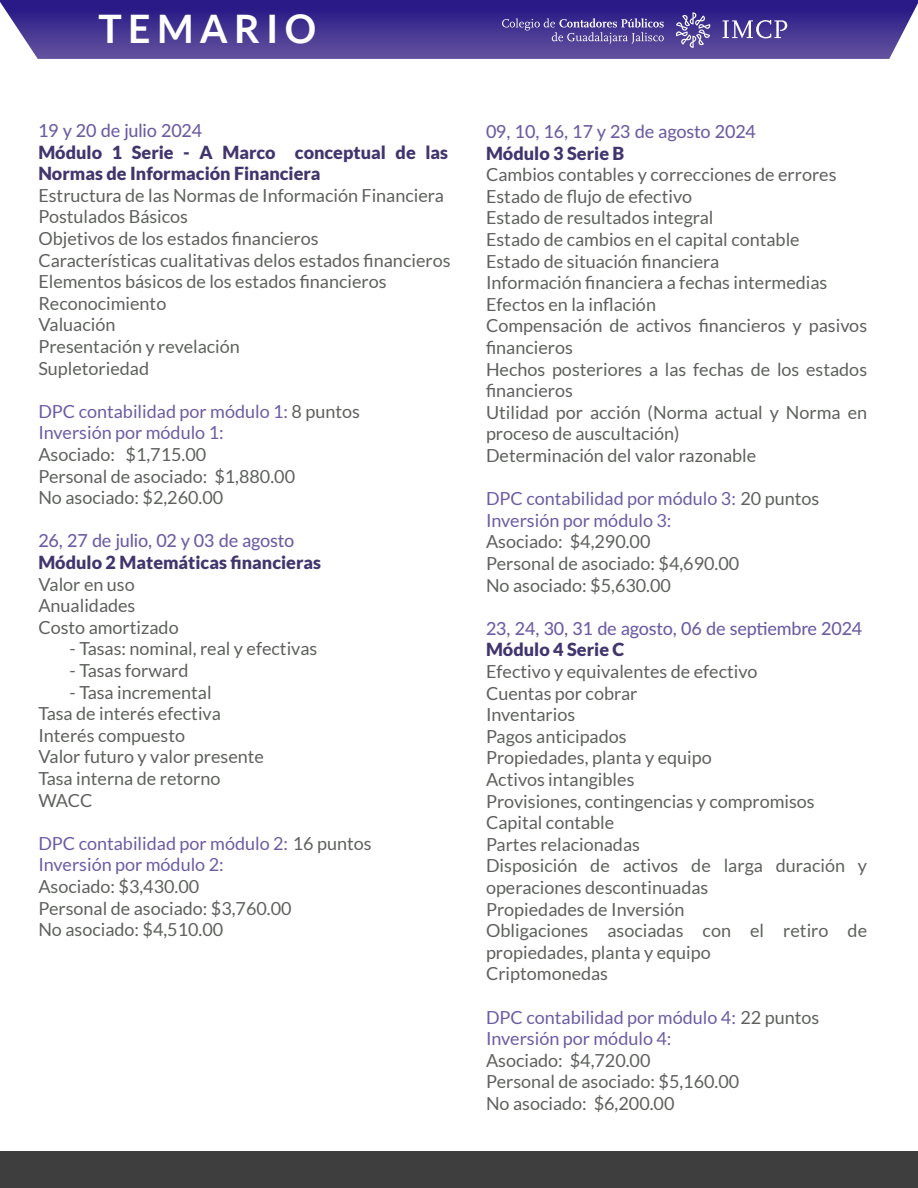
<style>
.page{position:relative;width:918px;height:1188px;background:#fff}
.page>*{position:absolute;margin:0;border:0;box-sizing:border-box;transform-origin:0 0}
.t1{font:700 39.3px "Lato";letter-spacing:.16em;color:#fff}
.t2{font:18px/21.6px "Lato";color:#5e615d}
.t3{font:18px/21.6px "Lato";color:#6d5ca3}
.t4{font:900 18px/21.6px "Lato";color:#42356e}
.t5{font:500 18px "Lato";letter-spacing:-.01em;color:#6d5ca3}
.s1{color:#5e615d}
</style>
<div class="page">
<div style="left:0;top:1152px;width:918px;height:36px;background:#3e3e3e"></div>
<svg style="left:0;top:0;width:918px;height:59px;background:#4a3b95"></svg>
<svg style="left:676px;top:12px;width:34px;height:36px"></svg>
<svg style="left:502px;top:18px;width:162px;height:26px;background:#6154a2"></svg>
<svg style="left:723px;top:20px;width:64px;height:18px"></svg>
<h1 class="t1" style="left:99px;top:6px;width:219px">TEMARIO</h1>
<p class="t5" style="left:38px;top:118px;width:166px">19 y 20 de julio 2024</p>
<p class="t4" style="left:38px;top:141px;width:411px">Módulo 1 Serie - A Marco conceptual de las<br>Normas de Información Financiera</p>
<p class="t2" style="left:38px;top:184px;width:414px">Estructura de las Normas de Información Financiera<br>Postulados Básicos<br>Objetivos de los estados financieros<br>Características cualitativas delos estados financieros<br>Elementos básicos de los estados financieros<br>Reconocimiento<br>Valuación<br>Presentación y revelación<br>Supletoriedad</p>
<p class="t3" style="left:38px;top:400px;width:323px">DPC contabilidad por módulo 1: <span class="s1">8 puntos<br></span>Inversión por módulo 1:</p>
<p class="t2" style="left:38px;top:444px;width:258px">Asociado: $1,715.00<br>Personal de asociado: $1,880.00<br>No asociado: $2,260.00</p>
<p class="t5" style="left:38px;top:528px;width:258px">26, 27 de julio, 02 y 03 de agosto</p>
<p class="t4" style="left:38px;top:551px;width:284px">Módulo 2 Matemáticas financieras</p>
<p class="t2" style="left:38px;top:573px;width:142px">Valor en uso<br>Anualidades<br>Costo amortizado</p>
<p class="t2" style="left:70px;top:638px;width:249px">- Tasas: nominal, real y efectivas</p>
<p class="t2" style="left:70px;top:660px;width:120px">- Tasas forward</p>
<p class="t2" style="left:38px;top:681px;width:227px;text-indent:31px">- Tasa incremental<br>Tasa de interés efectiva<br>Interés compuesto<br>Valor futuro y valor presente<br>Tasa interna de retorno<br>WACC</p>
<p class="t3" style="left:38px;top:832px;width:335px">DPC contabilidad por módulo 2: <span class="s1">16 puntos<br></span>Inversión por módulo 2:</p>
<p class="t2" style="left:38px;top:876px;width:255px">Asociado: $3,430.00<br>Personal de asociado: $3,760.00<br>No asociado: $4,510.00</p>
<p class="t5" style="left:486px;top:118px;width:271px">09, 10, 16, 17 y 23 de agosto 2024</p>
<p class="t4" style="left:486px;top:142px;width:140px">Módulo 3 Serie B</p>
<p class="t2" style="left:486px;top:164px;width:383px">Cambios contables y correcciones de errores Estado de flujo de efectivo<br>Estado de resultados integral<br>Estado de cambios en el capital contable<br>Estado de situación financiera<br>Información financiera a fechas intermedias Efectos en la inflación<br>Compensación de activos financieros y pasivos financieros<br>Hechos posteriores a las fechas de los estados financieros<br>Utilidad por acción (Norma actual y Norma en proceso de auscultación)<br>Determinación del valor razonable</p>
<p class="t3" style="left:486px;top:488px;width:335px">DPC contabilidad por módulo 3: <span class="s1">20 puntos<br></span>Inversión por módulo 3:</p>
<p class="t2" style="left:486px;top:531px;width:255px">Asociado: $4,290.00<br>Personal de asociado: $4,690.00<br>No asociado: $5,630.00</p>
<p class="t5" style="left:486px;top:615px;width:378px">23, 24, 30, 31 de agosto, 06 de septiembre 2024</p>
<p class="t4" style="left:486px;top:639px;width:140px">Módulo 4 Serie C</p>
<p class="t2" style="left:486px;top:660px;width:383px">Efectivo y equivalentes de efectivo<br>Cuentas por cobrar<br>Inventarios<br>Pagos anticipados<br>Propiedades, planta y equipo<br>Activos intangibles<br>Provisiones, contingencias y compromisos<br>Capital contable<br>Partes relacionadas<br>Disposición de activos de larga duración y operaciones descontinuadas<br>Propiedades de Inversión<br>Obligaciones asociadas con el retiro de propiedades, planta y equipo<br>Criptomonedas</p>
<p class="t3" style="left:486px;top:1006px;width:335px">DPC contabilidad por módulo 4: <span class="s1">22 puntos<br></span>Inversión por módulo 4:</p>
<p class="t2" style="left:486px;top:1049px;width:255px">Asociado: $4,720.00<br>Personal de asociado: $5,160.00<br>No asociado: $6,200.00</p>
</div>
